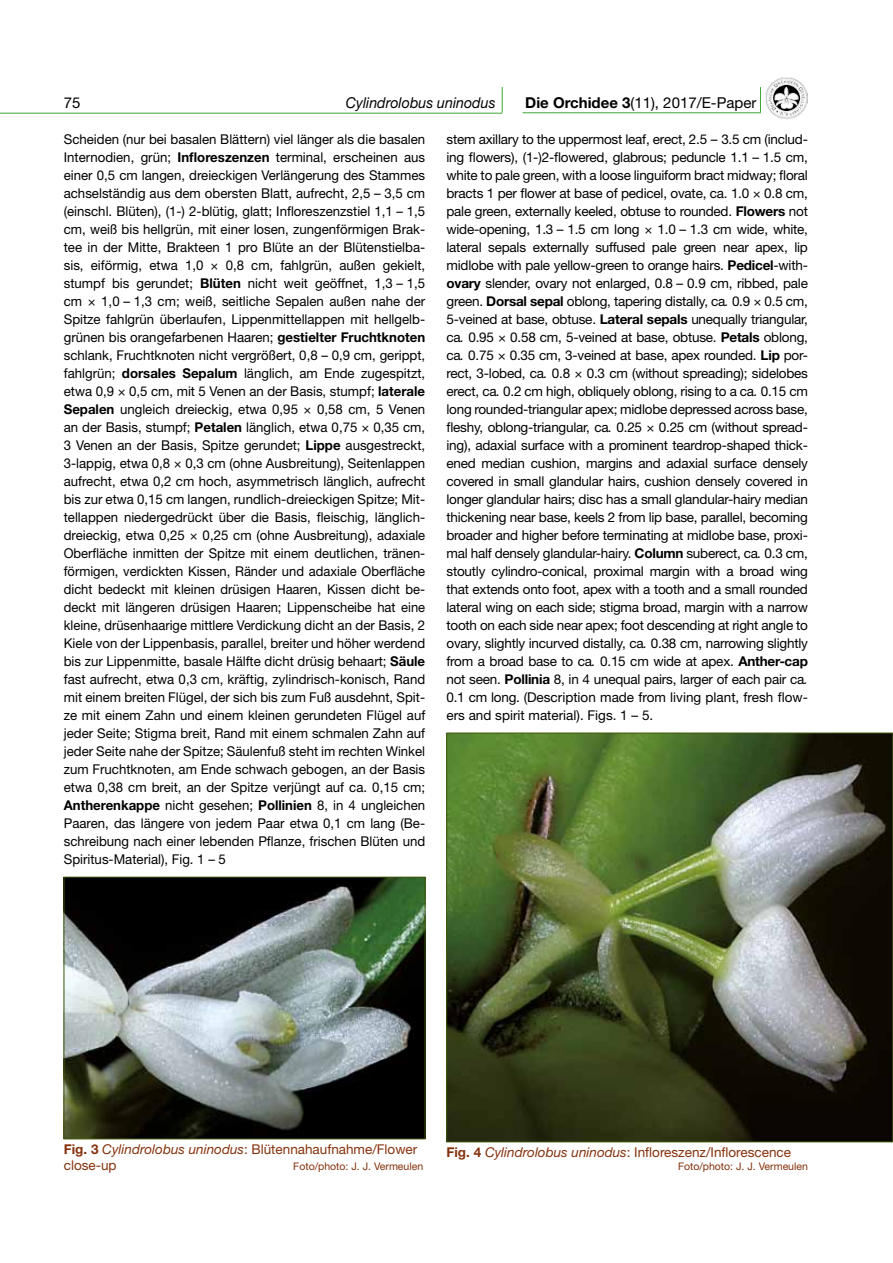
<style>
.page{position:relative;width:893px;height:1263px;background:#fff}
.page>*{position:absolute;margin:0;border:0;box-sizing:border-box;transform-origin:0 0}
.t1{font:15px "Helvetica Neue";color:#000}
.t2{font:italic 15px "Helvetica Neue";color:#000;scale:.95 1}
.t3{font:13.5px/18px "Helvetica Neue";color:#000;text-align:justify}
.t4{font:13.5px/16.2px "Helvetica Neue";color:#85320c}
.t5{font:10.5px "Helvetica Neue";color:#85320c}
.s1{font-weight:700}
.s2{font-style:italic}
</style>
<div class="page">
<img style="left:765px;top:77px;width:43px;height:42px">
<hr style="left:0;top:113px;width:502px;height:1px;background:#3fa535">
<svg style="left:502px;top:87px;width:1px;height:26px"></svg>
<hr style="left:523px;top:113px;width:238px;height:1px;background:#3fa535">
<svg style="left:760px;top:87px;width:1px;height:26px"></svg>
<img style="left:448px;top:735px;width:443px;height:405px">
<img style="left:66px;top:879px;width:357px;height:258px">
<div style="left:64px;top:877px;width:361px;height:262px;border:1px solid #3e560a"></div>
<p class="t1" style="left:64px;top:94px;width:18px">75</p>
<p class="t2" style="left:346px;top:94px;width:159px">Cylindrolobus uninodus</p>
<p class="t1" style="left:525px;top:94px;width:233px"><span class="s1">Die Orchidee 3</span>(11), 2017/E-Paper</p>
<p class="t3" style="left:64px;top:130px;width:363px">Scheiden (nur bei basalen Blättern) viel länger als die basalen Internodien, grün; <span class="s1">Infloreszenzen</span> terminal, erscheinen aus einer 0,5 cm langen, dreieckigen Verlängerung des Stammes achselständig aus dem obersten Blatt, aufrecht, 2,5 – 3,5 cm (einschl. Blüten), (1-) 2-blütig, glatt; Infloreszenzstiel 1,1 – 1,5 cm, weiß bis hellgrün, mit einer losen, zungenförmigen Brak&shy;tee in der Mitte, Brakteen 1 pro Blüte an der Blütenstielba&shy;sis, eiförmig, etwa 1,0 × 0,8 cm, fahlgrün, außen gekielt, stumpf bis gerundet; <span class="s1">Blüten</span> nicht weit geöffnet, 1,3 – 1,5 cm × 1,0 – 1,3 cm; weiß, seitliche Sepalen außen nahe der Spitze fahlgrün überlaufen, Lippenmittellappen mit hellgelb&shy;grünen bis orangefarbenen Haaren; <span class="s1">gestielter Fruchtknoten </span>schlank, Fruchtknoten nicht vergrößert, 0,8 – 0,9 cm, gerippt, fahlgrün; <span class="s1">dorsales Sepalum</span> länglich, am Ende zugespitzt, etwa 0,9 × 0,5 cm, mit 5 Venen an der Basis, stumpf; <span class="s1">laterale Sepalen</span> ungleich dreieckig, etwa 0,95 × 0,58 cm, 5 Venen an der Basis, stumpf; <span class="s1">Petalen</span> länglich, etwa 0,75 × 0,35 cm, 3 Venen an der Basis, Spitze gerundet; <span class="s1">Lippe</span> ausgestreckt, 3-lappig, etwa 0,8 × 0,3 cm (ohne Ausbreitung), Seitenlappen aufrecht, etwa 0,2 cm hoch, asymmetrisch länglich, aufrecht bis zur etwa 0,15 cm langen, rundlich-dreieckigen Spitze; Mit&shy;tellappen niedergedrückt über die Basis, fleischig, länglich&shy;dreieckig, etwa 0,25 × 0,25 cm (ohne Ausbreitung), adaxiale Oberfläche inmitten der Spitze mit einem deutlichen, tränen&shy;förmigen, verdickten Kissen, Ränder und adaxiale Oberfläche dicht bedeckt mit kleinen drüsigen Haaren, Kissen dicht be&shy;deckt mit längeren drüsigen Haaren; Lippenscheibe hat eine kleine, drüsenhaarige mittlere Verdickung dicht an der Basis, 2<br>Kiele von der Lippenbasis, parallel, breiter und höher werdend bis zur Lippenmitte, basale Hälfte dicht drüsig behaart; <span class="s1">Säule </span>fast aufrecht, etwa 0,3 cm, kräftig, zylindrisch-konisch, Rand mit einem breiten Flügel, der sich bis zum Fuß ausdehnt, Spit&shy;ze mit einem Zahn und einem kleinen gerundeten Flügel auf jeder Seite; Stigma breit, Rand mit einem schmalen Zahn auf jeder Seite nahe der Spitze; Säulenfuß steht im rechten Winkel zum Fruchtknoten, am Ende schwach gebogen, an der Basis etwa 0,38 cm breit, an der Spitze verjüngt auf ca. 0,15 cm; <span class="s1">Antherenkappe</span> nicht gesehen; <span class="s1">Pollinien</span> 8, in 4 ungleichen Paaren, das längere von jedem Paar etwa 0,1 cm lang (Be&shy;schreibung nach einer lebenden Pflanze, frischen Blüten und Spiritus-Material), Fig. 1 – 5</p>
<p class="t3" style="left:446px;top:130px;width:363px">stem axillary to the uppermost leaf, erect, 2.5 – 3.5 cm (includ&shy;ing flowers), (1-)2-flowered, glabrous; peduncle 1.1 – 1.5 cm, white to pale green, with a loose linguiform bract midway; floral bracts 1 per flower at base of pedicel, ovate, ca. 1.0 × 0.8 cm, pale green, externally keeled, obtuse to rounded. <span class="s1">Flowers</span> not wide-opening, 1.3 – 1.5 cm long × 1.0 – 1.3 cm wide, white, lateral sepals externally suffused pale green near apex, lip midlobe with pale yellow-green to orange hairs. <span class="s1">Pedicel</span>-with&shy;<span class="s1">ovary</span> slender, ovary not enlarged, 0.8 – 0.9 cm, ribbed, pale green. <span class="s1">Dorsal sepal</span> oblong, tapering distally, ca<span class="s2">.</span> 0.9 × 0.5 cm, 5-veined at base, obtuse. <span class="s1">Lateral sepals</span> unequally triangular, ca<span class="s2">.</span> 0.95 × 0.58 cm, 5-veined at base, obtuse. <span class="s1">Petals</span> oblong, ca<span class="s2">.</span> 0.75 × 0.35 cm, 3-veined at base, apex rounded. <span class="s1">Lip</span> por&shy;rect, 3-lobed, ca<span class="s2">.</span> 0.8 × 0.3 cm (without spreading); sidelobes erect, ca<span class="s2">.</span> 0.2 cm high, obliquely oblong, rising to a ca<span class="s2">.</span> 0.15 cm long rounded-triangular apex; midlobe depressed across base, fleshy, oblong-triangular, ca<span class="s2">.</span> 0.25 × 0.25 cm (without spread&shy;ing), adaxial surface with a prominent teardrop-shaped thick&shy;ened median cushion, margins and adaxial surface densely covered in small glandular hairs, cushion densely covered in longer glandular hairs; disc has a small glandular-hairy median thickening near base, keels 2 from lip base, parallel, becoming broader and higher before terminating at midlobe base, proxi&shy;mal half densely glandular-hairy. <span class="s1">Column</span> suberect, ca<span class="s2">.</span> 0.3 cm, stoutly cylindro-conical, proximal margin with a broad wing that extends onto foot, apex with a tooth and a small rounded lateral wing on each side; stigma broad, margin with a narrow tooth on each side near apex; foot descending at right angle to ovary, slightly incurved distally, ca<span class="s2">.</span> 0.38 cm, narrowing slightly from a broad base to ca<span class="s2">.</span> 0.15 cm wide at apex. <span class="s1">Anther-cap </span>not seen. <span class="s1">Pollinia</span> 8, in 4 unequal pairs, larger of each pair ca<span class="s2">.<br></span>0.1 cm long. (Description made from living plant, fresh flow&shy;ers and spirit material). Figs. 1 – 5.</p>
<p class="t4" style="left:64px;top:1141px;width:355px"><span class="s1">Fig. 3</span> <span class="s2">Cylindrolobus uninodus</span>: Blütennahaufnahme<span class="s2">/</span>Flower close-up</p>
<p class="t5" style="left:293px;top:1160px;width:131px">Foto/photo: J. J. Vermeulen</p>
<p class="t4" style="left:446px;top:1144px;width:346px"><span class="s1">Fig. 4</span> <span class="s2">Cylindrolobus uninodus</span>: Infloreszenz/Inflorescence</p>
<p class="t5" style="left:678px;top:1160px;width:131px">Foto/photo: J. J. Vermeulen</p>
</div>
